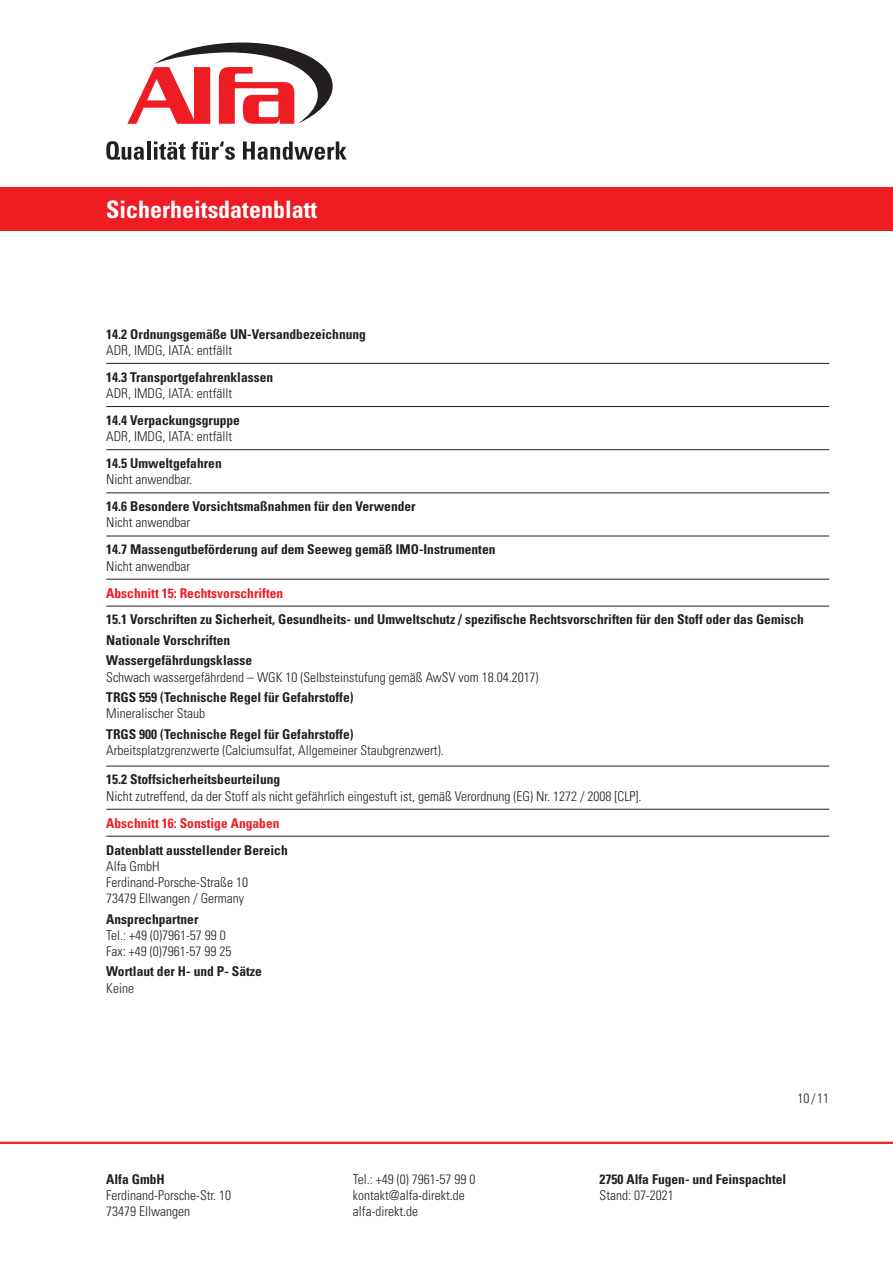
<style>
.page{position:relative;width:893px;height:1263px;background:#fff}
.page>*{position:absolute;margin:0;border:0;box-sizing:border-box;transform-origin:0 0}
.t1{font:700 condensed 24px "Univers LT Std";color:#fff}
.h3_gliederungspunkt{font:300 condensed 13.5px/16.2px "Univers LT Std";color:#231f20}
.h3_gliederungspunkt-2{font:700 condensed 13.5px/16.2px "Univers LT Std";color:#231f20}
.h2_abschnitt_1_2_3{font:700 condensed 13.5px "Univers LT Std";color:#ee1d23}
.s1{font-weight:300}
.s2{font-weight:700}
</style>
<div class="page">
<hr style="left:0;top:1142px;width:893px;height:2px;background:#ee1d23">
<div style="left:0;top:187px;width:893px;height:44px;background:#ee1d23"></div>
<svg style="left:106px;top:141px;width:38px;height:19px"></svg>
<hr style="left:147px;top:141px;width:3px;height:19px;background:#231f20">
<svg style="left:154px;top:141px;width:31px;height:19px"></svg>
<svg style="left:191px;top:141px;width:44px;height:19px"></svg>
<svg style="left:243px;top:141px;width:104px;height:19px"></svg>
<svg style="left:127px;top:42px;width:206px;height:82px"></svg>
<hr style="left:106px;top:363px;width:723px;height:1px;background:#231f20">
<hr style="left:106px;top:406px;width:723px;height:1px;background:#231f20">
<hr style="left:106px;top:449px;width:723px;height:1px;background:#231f20">
<hr style="left:106px;top:493px;width:723px;height:1px;background:#231f20">
<hr style="left:106px;top:536px;width:723px;height:1px;background:#231f20">
<hr style="left:106px;top:579px;width:723px;height:1px;background:#231f20">
<hr style="left:106px;top:606px;width:723px;height:1px;background:#231f20">
<hr style="left:106px;top:766px;width:723px;height:1px;background:#231f20">
<hr style="left:106px;top:809px;width:723px;height:1px;background:#231f20">
<hr style="left:106px;top:836px;width:723px;height:1px;background:#231f20">
<h1 class="t1" style="left:106px;top:195px;width:212px">Sicherheitsdatenblatt</h1>
<p class="h3_gliederungspunkt-2" style="left:106px;top:326px;width:261px">14.2 Ordnungsgemäße UN-Versandbezeichnung<br><span class="s1">ADR, IMDG, IATA: entfällt</span></p>
<p class="h3_gliederungspunkt-2" style="left:106px;top:369px;width:168px">14.3 Transportgefahrenklassen<br><span class="s1">ADR, IMDG, IATA: entfällt</span></p>
<p class="h3_gliederungspunkt" style="left:106px;top:412px;width:135px"><span class="s2">14.4 Verpackungsgruppe<br></span>ADR, IMDG, IATA: entfällt</p>
<p class="h3_gliederungspunkt-2" style="left:106px;top:455px;width:117px">14.5 Umweltgefahren<br><span class="s1">Nicht anwendbar.</span></p>
<p class="h3_gliederungspunkt-2" style="left:106px;top:498px;width:311px">14.6 Besondere Vorsichtsmaßnahmen für den Verwender<br><span class="s1">Nicht anwendbar</span></p>
<p class="h3_gliederungspunkt-2" style="left:106px;top:541px;width:391px">14.7 Massengutbeförderung auf dem Seeweg gemäß IMO-Instrumenten<br><span class="s1">Nicht anwendbar</span></p>
<p class="h2_abschnitt_1_2_3" style="left:106px;top:584px;width:178px">Abschnitt 15: Rechtsvorschriften</p>
<p class="h3_gliederungspunkt-2" style="left:106px;top:611px;width:699px">15.1 Vorschriften zu Sicherheit, Gesundheits- und Umweltschutz / spezifische Rechtsvorschriften für den Stoff oder das Gemisch</p>
<p class="h3_gliederungspunkt-2" style="left:106px;top:632px;width:126px">Nationale Vorschriften</p>
<p class="h3_gliederungspunkt" style="left:106px;top:652px;width:434px"><span class="s2">Wassergefährdungsklasse<br></span>Schwach wassergefährdend – WGK 10 (Selbsteinstufung gemäß AwSV vom 18.04.2017)</p>
<p class="h3_gliederungspunkt-2" style="left:106px;top:689px;width:249px">TRGS 559 (Technische Regel für Gefahrstoffe)<br><span class="s1">Mineralischer Staub</span></p>
<p class="h3_gliederungspunkt" style="left:106px;top:726px;width:339px"><span class="s2">TRGS 900 (Technische Regel für Gefahrstoffe)<br></span>Arbeitsplatzgrenzwerte (Calciumsulfat, Allgemeiner Staubgrenzwert).</p>
<p class="h3_gliederungspunkt" style="left:106px;top:771px;width:537px"><span class="s2">15.2 Stoffsicherheitsbeurteilung<br></span>Nicht zutreffend, da der Stoff als nicht gefährlich eingestuft ist, gemäß Verordnung (EG) Nr. 1272 / 2008 [CLP].</p>
<p class="h2_abschnitt_1_2_3" style="left:106px;top:814px;width:175px">Abschnitt 16: Sonstige Angaben</p>
<p class="h3_gliederungspunkt" style="left:106px;top:842px;width:183px"><span class="s2">Datenblatt ausstellender Bereich<br></span>Alfa GmbH<br>Ferdinand-Porsche-Straße 10<br>73479 Ellwangen / Germany</p>
<p class="h3_gliederungspunkt" style="left:106px;top:911px;width:127px"><span class="s2">Ansprechpartner<br></span>Tel.: +49 (0)7961-57 99 0<br>Fax: +49 (0)7961-57 99 25</p>
<p class="h3_gliederungspunkt-2" style="left:106px;top:963px;width:157px">Wortlaut der H- und P- Sätze<br><span class="s1">Keine</span></p>
<p class="h3_gliederungspunkt-2" style="left:106px;top:1171px;width:60px">Alfa GmbH</p>
<p class="h3_gliederungspunkt" style="left:106px;top:1187px;width:126px">Ferdinand-Porsche-Str. 10<br>73479 Ellwangen</p>
<p class="h3_gliederungspunkt" style="left:797px;top:1090px;width:33px">10/11</p>
<p class="h3_gliederungspunkt" style="left:353px;top:1171px;width:124px">Tel.: +49 (0) 7961-57 99 0 kontakt@alfa-direkt.de alfa-direkt.de</p>
<p class="h3_gliederungspunkt-2" style="left:600px;top:1171px;width:188px">2750 Alfa Fugen- und Feinspachtel</p>
<p class="h3_gliederungspunkt" style="left:600px;top:1187px;width:76px">Stand: 07-2021</p>
</div>
